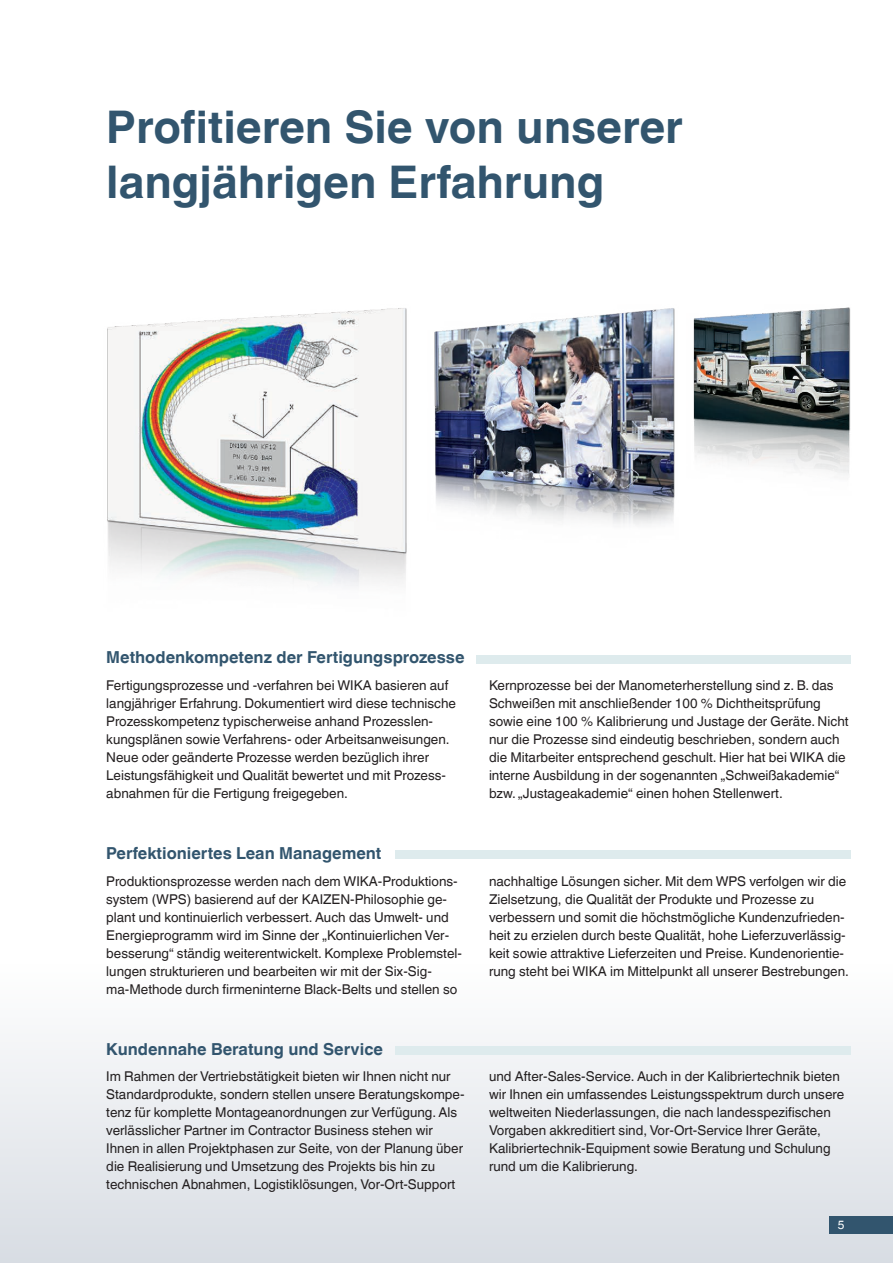
<style>
.page{position:relative;width:893px;height:1263px;background:#fff}
.page>*{position:absolute;margin:0;border:0;box-sizing:border-box;transform-origin:0 0}
.t1{font:700 45px/55.5px "Helvetica World";color:#32556e}
.t2{font:700 16.5px "Helvetica World";color:#32556e}
.t3{font:13.5px/18px "Helvetica World";color:#231f20}
.t4{font:12px "Helvetica World";color:#fff}
</style>
<div class="page">
<div style="left:0;top:961px;width:893px;height:302px;background:linear-gradient(to bottom,#fff,#d8dce3)"></div>
<div style="left:829px;top:1216px;width:64px;height:17px;background:#32556e"></div>
<img style="left:107px;top:307px;width:744px;height:279px">
<div style="left:476px;top:655px;width:374px;height:8px;background:#deebed"></div>
<div style="left:395px;top:850px;width:455px;height:9px;background:#deebed"></div>
<div style="left:395px;top:1046px;width:455px;height:8px;background:#deebed"></div>
<h1 class="t1" style="left:106px;top:100px;width:578px">Profitieren Sie von unserer langjährigen Erfahrung</h1>
<p class="t2" style="left:106px;top:648px;width:360px">Methodenkompetenz der Fertigungsprozesse</p>
<p class="t3" style="left:106px;top:676px;width:351px">Fertigungsprozesse und -verfahren bei WIKA basieren auf langjähriger Erfahrung. Dokumentiert wird diese technische Prozesskompetenz typischerweise anhand Prozesslen&shy;kungsplänen sowie Verfahrens- oder Arbeitsanweisungen.<br>Neue oder geänderte Prozesse werden bezüglich ihrer Leistungsfähigkeit und Qualität bewertet und mit Prozess&shy;abnahmen für die Fertigung freigegeben.</p>
<p class="t3" style="left:489px;top:676px;width:361px">Kernprozesse bei der Manometerherstellung sind z. B. das Schweißen mit anschließender 100 % Dichtheitsprüfung sowie eine 100 % Kalibrierung und Justage der Geräte. Nicht nur die Prozesse sind eindeutig beschrieben, sondern auch die Mitarbeiter entsprechend geschult. Hier hat bei WIKA die interne Ausbildung in der sogenannten „Schweißakademie“ bzw. „Justageakademie“ einen hohen Stellenwert.</p>
<p class="t2" style="left:106px;top:844px;width:277px">Perfektioniertes Lean Management</p>
<p class="t3" style="left:106px;top:872px;width:357px">Produktionsprozesse werden nach dem WIKA-Produktions&shy;system (WPS) basierend auf der KAIZEN-Philosophie ge&shy;plant und kontinuierlich verbessert. Auch das Umwelt- und Energieprogramm wird im Sinne der „Kontinuierlichen Ver&shy;besserung“ ständig weiterentwickelt. Komplexe Problemstel&shy;lungen strukturieren und bearbeiten wir mit der Six-Sig&shy;ma-Methode durch firmeninterne Black-Belts und stellen so</p>
<p class="t3" style="left:489px;top:872px;width:361px">nachhaltige Lösungen sicher. Mit dem WPS verfolgen wir die Zielsetzung, die Qualität der Produkte und Prozesse zu verbessern und somit die höchstmögliche Kundenzufrieden&shy;heit zu erzielen durch beste Qualität, hohe Lieferzuverlässig&shy;keit sowie attraktive Lieferzeiten und Preise. Kundenorientie&shy;rung steht bei WIKA im Mittelpunkt all unserer Bestrebungen.</p>
<p class="t2" style="left:106px;top:1039px;width:278px">Kundennahe Beratung und Service</p>
<p class="t3" style="left:106px;top:1067px;width:360px">Im Rahmen der Vertriebstätigkeit bieten wir Ihnen nicht nur Standardprodukte, sondern stellen unsere Beratungskompe&shy;tenz für komplette Montageanordnungen zur Verfügung. Als verlässlicher Partner im Contractor Business stehen wir Ihnen in allen Projektphasen zur Seite, von der Planung über die Realisierung und Umsetzung des Projekts bis hin zu technischen Abnahmen, Logistiklösungen, Vor-Ort-Support</p>
<p class="t3" style="left:489px;top:1067px;width:357px">und After-Sales-Service. Auch in der Kalibriertechnik bieten wir Ihnen ein umfassendes Leistungsspektrum durch unsere weltweiten Niederlassungen, die nach landesspezifischen Vorgaben akkreditiert sind, Vor-Ort-Service Ihrer Geräte, Kalibriertechnik-Equipment sowie Beratung und Schulung rund um die Kalibrierung.</p>
<p class="t4" style="left:838px;top:1218px;width:8px">5</p>
</div>
